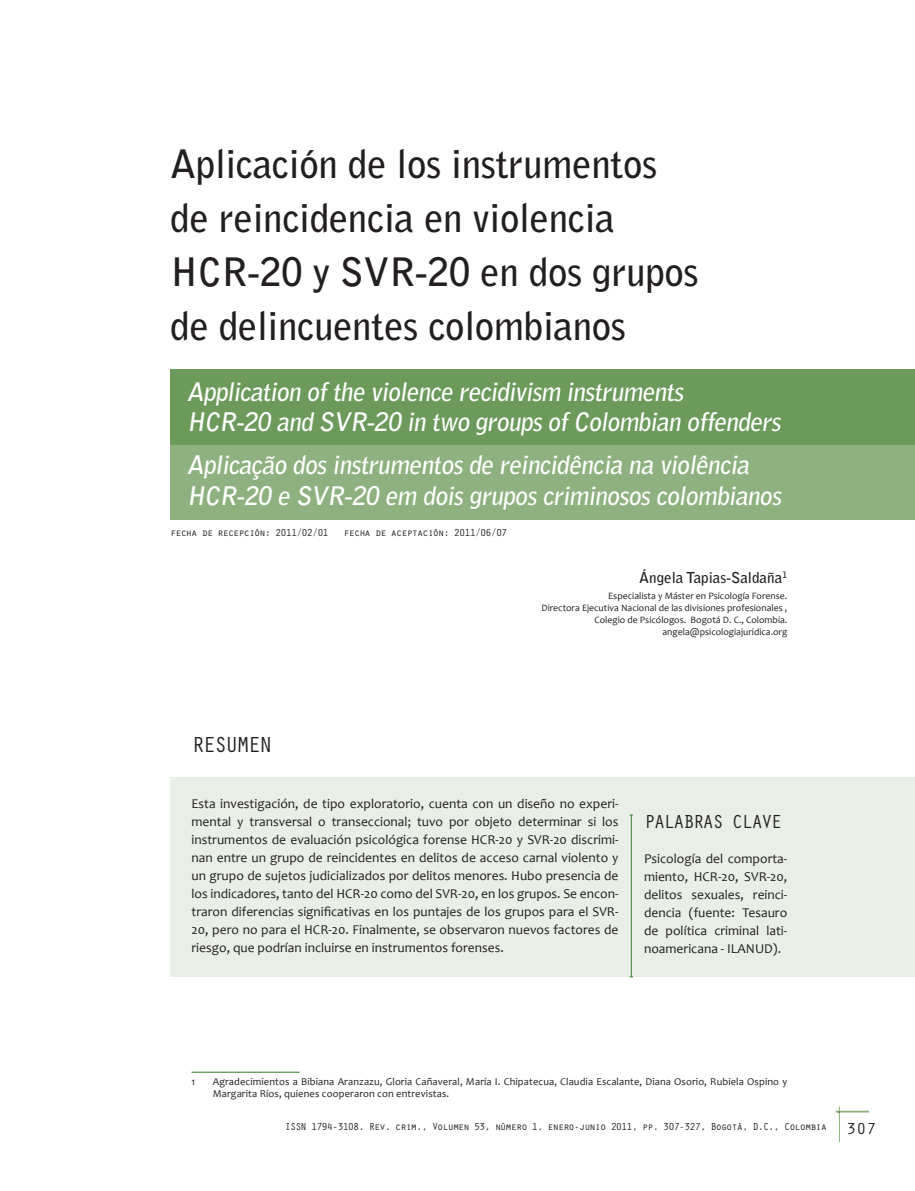
<style>
.page{position:relative;width:915px;height:1191px;background:#fff}
.page>*{position:absolute;margin:0;border:0;box-sizing:border-box;transform-origin:0 0}
.t1{font:700 39px/54px "Bell Gothic Std";letter-spacing:-.01em;color:#231f20}
.t2{font:700 25.5px/30.6px "Bell Gothic Std";color:#fff}
.t3{font:22.5px "Orator Std";color:#231f20}
.t4{font:19.5px "Orator Std";color:#231f20}
.t5{font:700 15px "Bell Gothic Std";color:#231f20}
.t6{font:13.5px/18px "Candara";color:#231f20;text-align:justify}
.t7{font:10.5px/12.6px "Candara";letter-spacing:.01em;color:#231f20}
.t8{font:10.5px "Orator Std";letter-spacing:-.1em;color:#231f20}
.t9{font:9.75px/12px "Candara";color:#231f20;text-align:right}
.s1{font-size:16.5px}
</style>
<div class="page">
<hr style="left:839px;top:1110px;width:29px;height:2px;background:#8fb180">
<svg style="left:835px;top:1110px;width:4px;height:3px"></svg>
<div style="left:170px;top:444px;width:744px;height:76px;background:#8fb180"></div>
<div style="left:170px;top:369px;width:744px;height:75px;background:#6c9a5a"></div>
<div style="left:170px;top:777px;width:744px;height:200px;background:#e9efe6"></div>
<hr style="left:191px;top:1072px;width:108px;height:1px;background:#357b2b">
<hr style="left:630px;top:815px;width:1px;height:161px;background:#357b2b">
<h1 class="t1" style="left:170px;top:137px;width:530px">Aplicación de los instrumentos de reincidencia en violencia<br>HCR-20 y SVR-20 en dos grupos de delincuentes colombianos</h1>
<h2 class="t2" style="left:187px;top:376px;width:599px">Application ofthe violence recidivism instruments<br>HCR-20 and SVR-20 in two groupsofColombian offenders</h2>
<h2 class="t2" style="left:187px;top:450px;width:600px">Aplicação dos instrumentos de reincidência na violência<br>HCR-20 e SVR-20 em dois grupos criminosos colombianos</h2>
<p class="t8" style="left:170px;top:524px;width:160px">fecha de recepción: 2011/02/01</p>
<p class="t8" style="left:343px;top:524px;width:165px">fecha de aceptación: 2011/06/07</p>
<p class="t5" style="left:639px;top:568px;width:149px">Ángela Tapias-Saldaña<sup>1</sup></p>
<p class="t9" style="left:541px;top:589px;width:247px">Especialista y Máster en Psicología Forense.<br>Directora Ejecutiva Nacional de las divisiones profesionales , Colegio de Psicólogos. Bogotá D. C., Colombia. angela@psicologiajuridica.org</p>
<h3 class="t3" style="left:191px;top:728px;width:82px">RESUMEN</h3>
<p class="t6" style="left:191px;top:794px;width:428px">Esta investigación, de tipo exploratorio, cuenta con un diseño no experi&shy;mental y transversal o transeccional; tuvo por objeto determinar si los instrumentos de evaluación psicológica forense HCR-20 y SVR-20 discrimi&shy;nan entre un grupo de reincidentes en delitos de acceso carnal violento y un grupo de sujetos judicializados por delitos menores. Hubo presencia de los indicadores, tanto del HCR-20 como del SVR-20, en los grupos. Se encon&shy;traron diferencias significativas en los puntajes de los grupos para el SVR-20, pero no para el HCR-20. Finalmente, se observaron nuevos factores de riesgo, que podrían incluirse en instrumentos forenses.</p>
<h3 class="t4" style="left:643px;top:807px;width:140px">PALABRAS CLAVE</h3>
<p class="t6" style="left:643px;top:849px;width:145px">Psicología del comporta&shy;miento, HCR-20, SVR-20, delitos sexuales, reinci&shy;dencia (fuente: Tesauro de política criminal lati&shy;noamericana - ILANUD).</p>
<p class="t7" style="left:191px;top:1075px;width:5px">1</p>
<p class="t7" style="left:213px;top:1075px;width:575px">Agradecimientos a Bibiana Aranzazu, Gloria Cañaveral, María I. Chipatecua, Claudia Escalante, Diana Osorio, Rubiela Ospino y<br>Margarita Ríos, quienes cooperaron con entrevistas.</p>
<p class="t8" style="left:285px;top:1119px;width:592px">ISSN 1794-3108. Rev. crim., Volumen 53, número 1, enero-junio 2011, pp. 307-327, Bogotá, D.C., Colombia <span class="s1">307</span></p>
</div>
